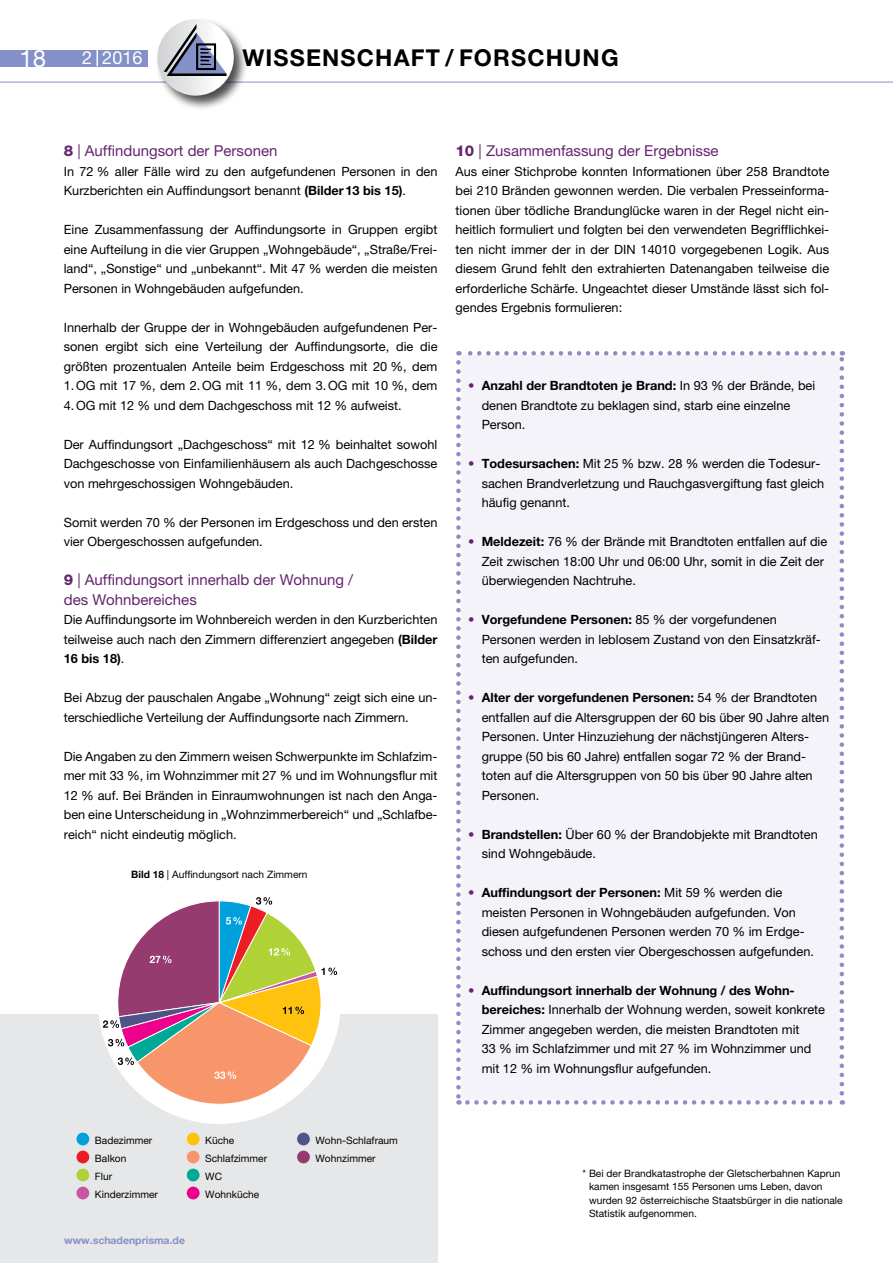
<style>
.page{position:relative;width:893px;height:1263px;background:#fff}
.page>*{position:absolute;margin:0;border:0;box-sizing:border-box;transform-origin:0 0}
.t1{font:24px "Helvetica Neue";color:#fff}
.t2{font:700 23.25px "Helvetica Neue";letter-spacing:.05em;color:#000}
.t3{font:18px "Helvetica Neue";color:#fff}
.t4{font:15px/19.5px "Helvetica Neue";color:#65256e}
.t5{font:12.75px/19.5px "Helvetica Neue";color:#000}
.t6{font:700 10.5px "Helvetica Neue";color:#8490c8}
.t7{font:10.2px/18px "Helvetica Neue";color:#000}
.s1{font-weight:800}
.s2{font-weight:700}
.s3{color:#65256e}
</style>
<div class="page">
<div style="left:461px;top:355px;width:379px;height:745px;background:#f3f3f9"></div>
<svg style="left:456px;top:362px;width:5px;height:743px"></svg>
<svg style="left:467px;top:1100px;width:376px;height:5px"></svg>
<svg style="left:840px;top:351px;width:4px;height:742px"></svg>
<svg style="left:458px;top:351px;width:375px;height:4px"></svg>
<div style="left:0;top:1014px;width:437px;height:249px;background:#e6e7e8"></div>
<div style="left:98px;top:881px;width:243px;height:243px;background:#fff;border-radius:50%"></div>
<hr style="left:0;top:82px;width:893px;height:1px;background:#8490c8">
<div style="left:0;top:50px;width:148px;height:16px;background:#8490c8"></div>
<svg style="left:97px;top:50px;width:1px;height:16px"></svg>
<div style="left:155px;top:17px;width:94px;height:94px;background:#000;opacity:.7"></div>
<svg style="left:157px;top:19px;width:77px;height:77px"></svg>
<svg style="left:164px;top:24px;width:62px;height:52px"></svg>
<div style="left:77px;top:1133px;width:12px;height:12px;background:#00a0dc;border-radius:50%"></div>
<div style="left:77px;top:1151px;width:12px;height:12px;background:#ed1d24;border-radius:50%"></div>
<div style="left:77px;top:1169px;width:12px;height:12px;background:#b0d236;border-radius:50%"></div>
<div style="left:77px;top:1187px;width:12px;height:12px;background:#c657a0;border-radius:50%"></div>
<div style="left:187px;top:1133px;width:13px;height:12px;background:#ffc20e;border-radius:50%"></div>
<div style="left:187px;top:1151px;width:13px;height:12px;background:#f7966b;border-radius:50%"></div>
<div style="left:187px;top:1169px;width:13px;height:12px;background:#00a995;border-radius:50%"></div>
<div style="left:187px;top:1187px;width:13px;height:12px;background:#ec008c;border-radius:50%"></div>
<div style="left:297px;top:1133px;width:13px;height:12px;background:#505388;border-radius:50%"></div>
<div style="left:297px;top:1151px;width:13px;height:12px;background:#953b6f;border-radius:50%"></div>
<svg style="left:103px;top:897px;width:234px;height:221px"></svg>
<h1 class="t1" style="left:20px;top:44px;width:28px">18</h1>
<h2 class="t2" style="left:242px;top:43px;width:38px">wisse</h2>
<h2 class="t2" style="left:322px;top:43px;width:67px">nschaft</h2>
<h2 class="t2" style="left:445px;top:43px;width:172px">/ forschung</h2>
<h3 class="t3" style="left:82px;top:47px;width:62px">2 2016</h3>
<p class="t4" style="left:64px;top:141px;width:215px"><span class="s1">8</span> | Auffindungsort der Personen</p>
<p class="t5" style="left:64px;top:161px;width:375px">In 72 % aller Fälle wird zu den aufgefundenen Personen in den<br>Kurzberichten ein Auffindungsort benannt <span class="s2">(Bilder13 bis 15)</span>.</p>
<p class="t5" style="left:64px;top:220px;width:375px;text-align:justify">Eine Zusammenfassung der Auffindungsorte in Gruppen ergibt eine Aufteilung in die vier Gruppen „Wohngebäude“, „Straße/Frei&shy;land“, „Sonstige“ und „unbekannt“. Mit 47 % werden die meisten Personen in Wohngebäuden aufgefunden.</p>
<p class="t5" style="left:64px;top:317px;width:375px;text-align:justify">Innerhalb der Gruppe der in Wohngebäuden aufgefundenen Per&shy;sonen ergibt sich eine Verteilung der Auffindungsorte, die die größten prozentualen Anteile beim Erdgeschoss mit 20 %, dem 1.OG mit 17 %, dem 2.OG mit 11 %, dem 3.OG mit 10 %, dem 4.OG mit 12 % und dem Dachgeschoss mit 12 % aufweist.</p>
<p class="t5" style="left:64px;top:434px;width:375px;text-align:justify">Der Auffindungsort „Dachgeschoss“ mit 12 % beinhaltet sowohl Dachgeschosse von Einfamilienhäusern als auch Dachgeschosse von mehrgeschossigen Wohngebäuden.</p>
<p class="t5" style="left:64px;top:512px;width:375px">Somit werden 70 % der Personen im Erdgeschoss und den ersten vier Obergeschossen aufgefunden.</p>
<p class="t4" style="left:64px;top:570px;width:291px"><span class="s1">9</span> | Auffindungsort innerhalb der Wohnung / des Wohnbereiches</p>
<p class="t5" style="left:64px;top:610px;width:375px;text-align:justify">Die Auffindungsorte im Wohnbereich werden in den Kurzberichten teilweise auch nach den Zimmern differenziert angegeben <span class="s2">(Bilder 16 bis 18)</span>.</p>
<p class="t5" style="left:64px;top:688px;width:375px">Bei Abzug der pauschalen Angabe „Wohnung“ zeigt sich eine un&shy;terschiedliche Verteilung der Auffindungsorte nach Zimmern.</p>
<p class="t5" style="left:64px;top:746px;width:375px;text-align:justify">Die Angaben zu den Zimmern weisen Schwerpunkte im Schlafzim&shy;mer mit 33 %, im Wohnzimmer mit 27 % und im Wohnungsflur mit 12 % auf. Bei Bränden in Einraumwohnungen ist nach den Anga&shy;ben eine Unterscheidung in „Wohnzimmerbereich“ und „Schlafbe&shy;reich“ nicht eindeutig möglich.</p>
<p class="t7" style="left:131px;top:865px;width:178px"><span class="s2">Bild 18</span> | Auffindungsort nach Zimmern</p>
<p class="t4" style="left:455px;top:141px;width:265px"><span class="s1">10</span> | Zusammenfassung der Ergebnisse</p>
<p class="t5" style="left:455px;top:161px;width:375px;text-align:justify">Aus einer Stichprobe konnten Informationen über 258 Brandtote bei 210 Bränden gewonnen werden. Die verbalen Presseinforma&shy;tionen über tödliche Brandunglücke waren in der Regel nicht ein&shy;heitlich formuliert und folgten bei den verwendeten Begrifflichkei&shy;ten nicht immer der in der DIN 14010 vorgegebenen Logik. Aus diesem Grund fehlt den extrahierten Datenangaben teilweise die erforderliche Schärfe. Ungeachtet dieser Umstände lässt sich fol&shy;gendes Ergebnis formulieren:</p>
<p class="t5" style="left:482px;top:376px;width:335px;text-indent:-13px"><span class="s3">•</span> <span class="s2">Anzahl der Brandtoten je Brand:</span> In 93 % der Brände, bei denen Brandtote zu beklagen sind, starb eine einzelne<br>Person.</p>
<p class="t5" style="left:482px;top:454px;width:344px;text-indent:-13px"><span class="s3">•</span> <span class="s2">Todesursachen:</span> Mit 25 % bzw. 28 % werden die Todesur&shy;sachen Brandverletzung und Rauchgasvergiftung fast gleich häufig genannt.</p>
<p class="t5" style="left:482px;top:531px;width:347px;text-indent:-13px"><span class="s3">•</span> <span class="s2">Meldezeit:</span> 76 % der Brände mit Brandtoten entfallen auf die<br>Zeit zwischen 18:00 Uhr und 06:00 Uhr, somit in die Zeit der überwiegenden Nachtruhe.</p>
<p class="t5" style="left:482px;top:609px;width:341px;text-indent:-13px"><span class="s3">•</span> <span class="s2">Vorgefundene Personen:</span> 85 % der vorgefundenen<br>Personen werden in leblosem Zustand von den Einsatzkräf&shy;ten aufgefunden.</p>
<p class="t5" style="left:482px;top:687px;width:349px;text-indent:-13px"><span class="s3">•</span> <span class="s2">Alter der vorgefundenen Personen:</span> 54 % der Brandtoten entfallen auf die Altersgruppen der 60 bis über 90 Jahre alten Personen. Unter Hinzuziehung der nächstjüngeren Alters&shy;gruppe (50 bis 60 Jahre) entfallen sogar 72 % der Brand&shy;toten auf die Altersgruppen von 50 bis über 90 Jahre alten Personen.</p>
<p class="t5" style="left:482px;top:824px;width:338px;text-indent:-13px"><span class="s3">•</span> <span class="s2">Brandstellen:</span> Über 60 % der Brandobjekte mit Brandtoten sind Wohngebäude.</p>
<p class="t5" style="left:482px;top:882px;width:334px;text-indent:-13px"><span class="s3">•</span> <span class="s2">Auffindungsort der Personen:</span> Mit 59 % werden die meisten Personen in Wohngebäuden aufgefunden. Von diesen aufgefundenen Personen werden 70 % im Erdge&shy;schoss und den ersten vier Obergeschossen aufgefunden.</p>
<p class="t5" style="left:482px;top:980px;width:345px;text-indent:-13px"><span class="s3">•</span> <span class="s2">Auffindungsort innerhalb der Wohnung / des Wohn&shy;bereiches:</span> Innerhalb der Wohnung werden, soweit konkrete Zimmer angegeben werden, die meisten Brandtoten mit<br>33 % im Schlafzimmer und mit 27 % im Wohnzimmer und mit 12 % im Wohnungsflur aufgefunden.</p>
<p class="t7" style="left:95px;top:1131px;width:65px">Badezimmer<br>Balkon<br>Flur<br>Kinderzimmer</p>
<p class="t7" style="left:205px;top:1131px;width:63px">Küche<br>Schlafzimmer<br>WC<br>Wohnküche</p>
<p class="t7" style="left:316px;top:1131px;width:84px">Wohn-Schlafraum<br>Wohnzimmer</p>
<p class="t6" style="left:64px;top:1233px;width:122px">www.schadenprisma.de</p>
<p class="t7" style="left:589px;top:1166px;width:255px;line-height:13.5px;text-indent:-6px">* Bei der Brandkatastrophe der Gletscherbahnen Kaprun kamen insgesamt 155 Personen ums Leben, davon wurden 92 österreichische Staatsbürger in die nationale Statistik aufgenommen.</p>
</div>
